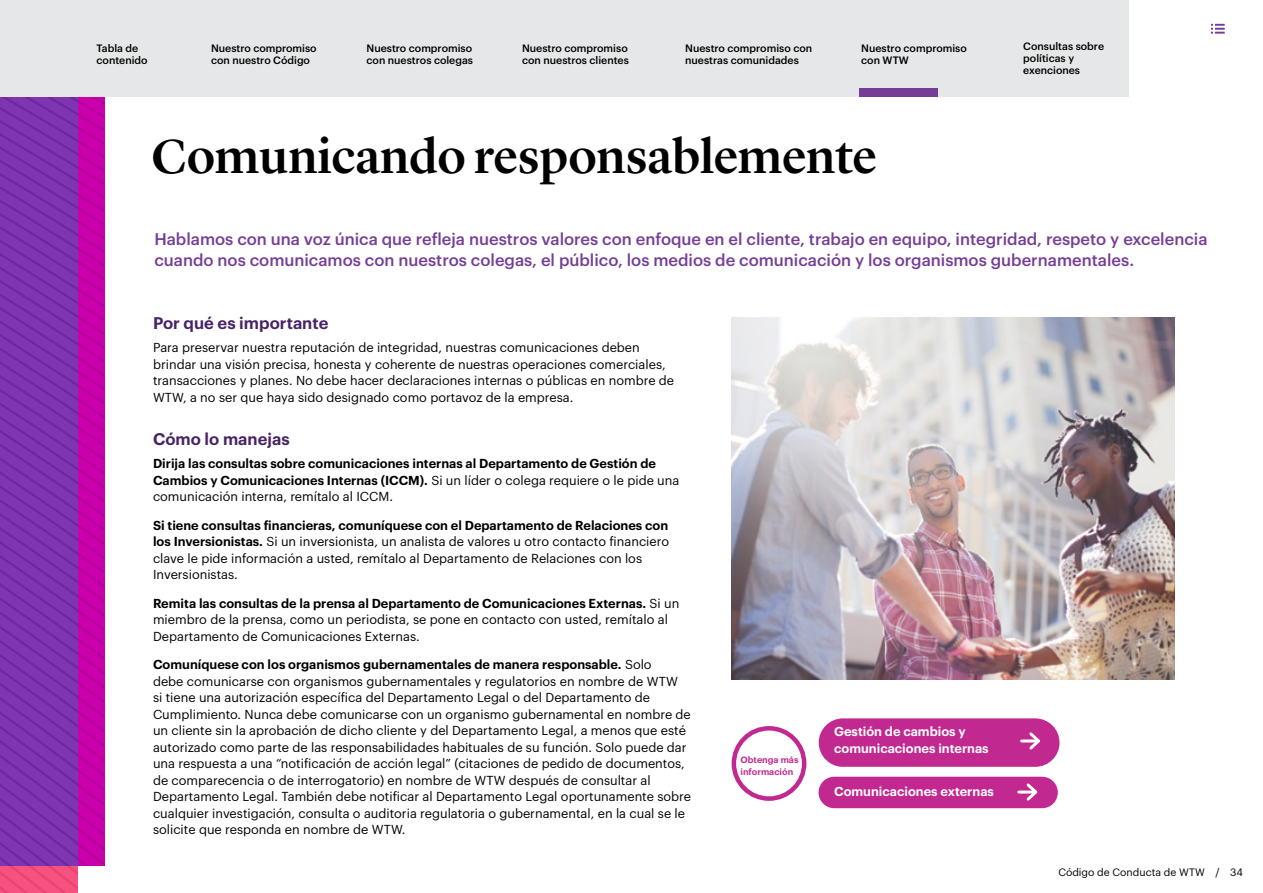
<style>
.page{position:relative;width:1263px;height:893px;background:#fff}
.page>*{position:absolute;margin:0;border:0;box-sizing:border-box;transform-origin:0 0}
.t1{font:500 49.5px "Lyon Display";letter-spacing:-.005em;color:#000}
.t2{font:500 16.5px/21px "Graphik";color:#763d97}
.t3{font:600 16.5px "Graphik";color:#482366}
.t4{font:12.75px/16.5px "Graphik";color:#000}
.t5{font:600 12.75px/16.5px "Graphik";color:#000}
.t6{font:600 12.75px/16.5px "Graphik";color:#fff}
.t7{font:500 10.5px/12px "Graphik";color:#000}
.t8{font:10.5px "Graphik";color:#000}
.t9{font:600 9px/12px "Graphik";color:#c22990}
.s1{font-weight:400}
.s2{font-weight:600}
</style>
<div class="page">
<svg style="left:0;top:96px;width:105px;height:797px;background:#9029ac"></svg>
<img style="left:732px;top:317px;width:442px;height:362px">
<div style="left:732px;top:726px;width:74px;height:75px;border:4px solid #c22990;border-radius:50%"></div>
<div style="left:818px;top:777px;width:240px;height:31px;background:#c22990;border-radius:16px"></div>
<hr style="left:1019px;top:790px;width:17px;height:3px;background:#fff">
<svg style="left:1024px;top:783px;width:14px;height:18px"></svg>
<div style="left:819px;top:718px;width:240px;height:49px;background:#c22990;border-radius:24px"></div>
<hr style="left:1022px;top:739px;width:16px;height:3px;background:#fff">
<svg style="left:1027px;top:732px;width:13px;height:18px"></svg>
<svg style="left:1211px;top:24px;width:14px;height:10px"></svg>
<div style="left:0;top:0;width:1128px;height:96px;background:#e6e7e8"></div>
<div style="left:859px;top:88px;width:79px;height:8px;background:#763d97"></div>
<p class="t7" style="left:685px;top:41px;width:128px">Nuestro compromiso con nuestras comunidades</p>
<p class="t7" style="left:1023px;top:39px;width:82px">Consultas sobre políticas y exenciones</p>
<p class="t7" style="left:97px;top:41px;width:53px">Tabla de contenido</p>
<p class="t7" style="left:367px;top:41px;width:108px">Nuestro compromiso con nuestros colegas</p>
<p class="t7" style="left:522px;top:41px;width:108px">Nuestro compromiso con nuestros clientes</p>
<p class="t7" style="left:861px;top:41px;width:107px">Nuestro compromiso con WTW</p>
<p class="t7" style="left:211px;top:41px;width:107px">Nuestro compromiso con nuestro Código</p>
<h1 class="t1" style="left:151px;top:120px;width:728px">Comunicando responsablemente</h1>
<p class="t2" style="left:154px;top:227px;width:1054px">Hablamos con una voz única que refleja nuestros valores con enfoque en el cliente, trabajo en equipo, integridad, respeto y excelencia cuando nos comunicamos con nuestros colegas, el público, los medios de comunicación y los organismos gubernamentales.</p>
<p class="t3" style="left:153px;top:310px;width:177px">Por qué es importante</p>
<p class="t4" style="left:153px;top:338px;width:523px">Para preservar nuestra reputación de integridad, nuestras comunicaciones deben brindar una visión precisa, honesta y coherente de nuestras operaciones comerciales, transacciones y planes. No debe hacer declaraciones internas o públicas en nombre de WTW, a no ser que haya sido designado como portavoz de la empresa.</p>
<p class="t3" style="left:153px;top:427px;width:138px">Cómo lo manejas</p>
<p class="t5" style="left:153px;top:454px;width:528px">Dirija las consultas sobre comunicaciones internas al Departamento de Gestión de<br>Cambios y Comunicaciones Internas (ICCM). <span class="s1">Si un líder o colega requiere o le pide una comunicación interna, remítalo al ICCM.</span></p>
<p class="t4" style="left:153px;top:516px;width:518px"><span class="s2">Si tiene consultas financieras, comuníquese con el Departamento de Relaciones con los Inversionistas.</span> Si un inversionista, un analista de valores u otro contacto financiero clave le pide información a usted, remítalo al Departamento de Relaciones con los Inversionistas.</p>
<p class="t4" style="left:153px;top:594px;width:528px"><span class="s2">Remita las consultas de la prensa al Departamento de Comunicaciones Externas.</span> Si un miembro de la prensa, como un periodista, se pone en contacto con usted, remítalo al<br>Departamento de Comunicaciones Externas.</p>
<p class="t4" style="left:153px;top:655px;width:540px"><span class="s2">Comuníquese con los organismos gubernamentales de manera responsable.</span> Solo<br>debe comunicarse con organismos gubernamentales y regulatorios en nombre de WTW<br>si tiene una autorización específica del Departamento Legal o del Departamento de Cumplimiento. Nunca debe comunicarse con un organismo gubernamental en nombre de un cliente sin la aprobación de dicho cliente y del Departamento Legal, a menos que esté autorizado como parte de las responsabilidades habituales de su función. Solo puede dar una respuesta a una “notificación de acción legal” (citaciones de pedido de documentos, de comparecencia o de interrogatorio) en nombre de WTW después de consultar al Departamento Legal. También debe notificar al Departamento Legal oportunamente sobre cualquier investigación, consulta o auditoria regulatoria o gubernamental, en la cual se le solicite que responda en nombre de WTW.</p>
<p class="t9" style="left:740px;top:753px;width:59px">Obtenga más información</p>
<p class="t6" style="left:834px;top:722px;width:156px">Gestión de cambios y comunicaciones internas</p>
<p class="t6" style="left:834px;top:782px;width:161px">Comunicaciones externas</p>
<p class="t8" style="left:1058px;top:864px;width:186px">Código de Conducta de WTW / 34</p>
</div>
